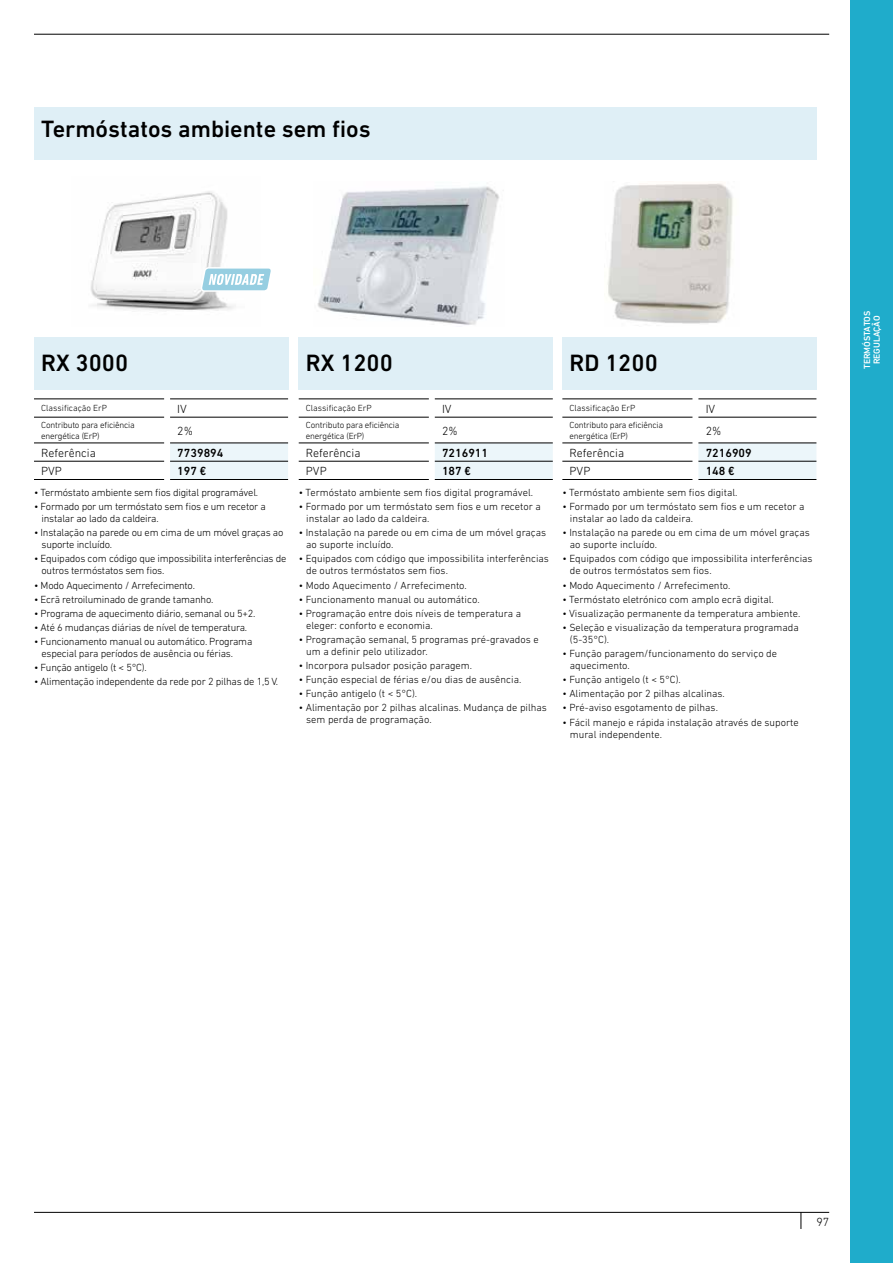
<style>
.page{position:relative;width:893px;height:1263px;background:#fff}
.page>*{position:absolute;margin:0;border:0;box-sizing:border-box;transform-origin:0 0}
.t1{font:500 24px "DIN Next LT Pro";color:#000}
.t2{font:300 12px "DIN Next LT Pro";color:#000}
.t3{font:500 12px "DIN Next LT Pro";color:#000}
.t4{font:300 10.5px/12px "DIN Next LT Pro";color:#000}
.t5{font:300 10.5px/12px "DIN Next LT Pro";letter-spacing:-.02em;color:#000}
.t6{font:300 9px/10.5px "DIN Next LT Pro";letter-spacing:-.02em;color:#000}
.t7{font:300 9px "DIN Next LT Pro";color:#000}
.t8{font:500 9px/9.8px "DIN Next LT Pro";color:#fff;text-align:center}
</style>
<div class="page">
<hr style="left:34px;top:1212px;width:795px;height:1px;background:#000">
<svg style="left:801px;top:1212px;width:1px;height:17px"></svg>
<hr style="left:34px;top:34px;width:795px;height:1px;background:#000">
<div style="left:850px;top:0;width:43px;height:1263px;background:#1faccb"></div>
<img style="left:91px;top:191px;width:143px;height:120px">
<div style="left:34px;top:108px;width:782px;height:52px;background:#dfeff6"></div>
<div style="left:170px;top:444px;width:118px;height:35px;background:#ecf6fa"></div>
<hr style="left:34px;top:399px;width:130px;height:1px;background:#000">
<hr style="left:170px;top:399px;width:118px;height:1px;background:#000">
<hr style="left:34px;top:417px;width:130px;height:1px;background:#000">
<hr style="left:170px;top:417px;width:118px;height:1px;background:#000">
<hr style="left:34px;top:443px;width:130px;height:1px;background:#000">
<hr style="left:170px;top:443px;width:118px;height:1px;background:#000">
<hr style="left:34px;top:461px;width:130px;height:1px;background:#000">
<hr style="left:170px;top:461px;width:118px;height:1px;background:#000">
<hr style="left:34px;top:479px;width:130px;height:1px;background:#000">
<hr style="left:170px;top:479px;width:118px;height:1px;background:#000">
<div style="left:435px;top:444px;width:118px;height:35px;background:#ecf6fa"></div>
<hr style="left:299px;top:399px;width:130px;height:1px;background:#000">
<hr style="left:435px;top:399px;width:118px;height:1px;background:#000">
<hr style="left:299px;top:417px;width:130px;height:1px;background:#000">
<hr style="left:435px;top:417px;width:118px;height:1px;background:#000">
<hr style="left:299px;top:443px;width:130px;height:1px;background:#000">
<hr style="left:435px;top:443px;width:118px;height:1px;background:#000">
<hr style="left:299px;top:461px;width:130px;height:1px;background:#000">
<hr style="left:435px;top:461px;width:118px;height:1px;background:#000">
<hr style="left:299px;top:479px;width:130px;height:1px;background:#000">
<hr style="left:435px;top:479px;width:118px;height:1px;background:#000">
<div style="left:698px;top:444px;width:118px;height:35px;background:#ecf6fa"></div>
<hr style="left:562px;top:399px;width:130px;height:1px;background:#000">
<hr style="left:698px;top:399px;width:118px;height:1px;background:#000">
<hr style="left:562px;top:417px;width:130px;height:1px;background:#000">
<hr style="left:698px;top:417px;width:118px;height:1px;background:#000">
<hr style="left:562px;top:443px;width:130px;height:1px;background:#000">
<hr style="left:698px;top:443px;width:118px;height:1px;background:#000">
<hr style="left:562px;top:461px;width:130px;height:1px;background:#000">
<hr style="left:698px;top:461px;width:118px;height:1px;background:#000">
<hr style="left:562px;top:479px;width:130px;height:1px;background:#000">
<hr style="left:698px;top:479px;width:118px;height:1px;background:#000">
<div style="left:34px;top:338px;width:254px;height:52px;background:#dfeff6"></div>
<div style="left:299px;top:338px;width:254px;height:52px;background:#dfeff6"></div>
<div style="left:562px;top:338px;width:254px;height:52px;background:#dfeff6"></div>
<img style="left:317px;top:186px;width:182px;height:139px">
<img style="left:607px;top:183px;width:126px;height:141px">
<svg style="left:201px;top:267px;width:70px;height:25px"></svg>
<h1 class="t1" style="left:41px;top:115px;width:331px">Termóstatos ambiente sem fios</h1>
<h1 class="t1" style="left:41px;top:349px;width:88px">RX 3000</h1>
<h1 class="t1" style="left:306px;top:349px;width:88px">RX 1200</h1>
<h1 class="t1" style="left:570px;top:349px;width:90px">RD 1200</h1>
<p class="t7" style="left:41px;top:403px;width:67px">Classificação ErP</p>
<p class="t2" style="left:177px;top:402px;width:11px">IV</p>
<p class="t6" style="left:41px;top:420px;width:95px">Contributo para eficiência energética (ErP)</p>
<p class="t2" style="left:177px;top:424px;width:17px">2%</p>
<p class="t2" style="left:41px;top:446px;width:56px">Referência</p>
<p class="t3" style="left:177px;top:445px;width:48px">7739894</p>
<p class="t2" style="left:41px;top:464px;width:22px">PVP</p>
<p class="t3" style="left:177px;top:464px;width:31px">197 €</p>
<p class="t5" style="left:34px;top:486px;width:226px">• Termóstato ambiente sem fios digital programável.</p>
<p class="t5" style="left:42px;top:500px;width:226px;text-indent:-7px">• Formado por um termóstato sem fios e um recetor a instalar ao lado da caldeira.</p>
<p class="t5" style="left:42px;top:527px;width:243px;text-indent:-7px">• Instalação na parede ou em cima de um móvel graças ao suporte incluído.</p>
<p class="t5" style="left:42px;top:553px;width:246px;text-indent:-7px">• Equipados com código que impossibilita interferências de outros termóstatos sem fios.</p>
<p class="t5" style="left:34px;top:579px;width:163px">• Modo Aquecimento / Arrefecimento.</p>
<p class="t5" style="left:34px;top:593px;width:181px">• Ecrã retroiluminado de grande tamanho.</p>
<p class="t5" style="left:34px;top:607px;width:223px">• Programa de aquecimento diário, semanal ou 5+2.</p>
<p class="t5" style="left:34px;top:621px;width:215px">• Até 6 mudanças diárias de nível de temperatura.</p>
<p class="t5" style="left:42px;top:635px;width:212px;text-indent:-7px">• Funcionamento manual ou automático. Programa especial para períodos de ausência ou férias.</p>
<p class="t5" style="left:34px;top:661px;width:114px">• Função antigelo (t &lt; 5°C).</p>
<p class="t5" style="left:34px;top:676px;width:246px">• Alimentação independente da rede por 2 pilhas de 1,5 V.</p>
<p class="t7" style="left:306px;top:403px;width:67px">Classificação ErP</p>
<p class="t2" style="left:442px;top:402px;width:11px">IV</p>
<p class="t6" style="left:306px;top:420px;width:95px">Contributo para eficiência energética (ErP)</p>
<p class="t2" style="left:442px;top:424px;width:17px">2%</p>
<p class="t2" style="left:306px;top:446px;width:56px">Referência</p>
<p class="t3" style="left:442px;top:445px;width:48px">7216911</p>
<p class="t2" style="left:306px;top:464px;width:22px">PVP</p>
<p class="t3" style="left:442px;top:464px;width:31px">187 €</p>
<p class="t4" style="left:299px;top:486px;width:236px">• Termóstato ambiente sem fios digital programável.</p>
<p class="t4" style="left:306px;top:500px;width:236px;text-indent:-7px">• Formado por um termóstato sem fios e um recetor a instalar ao lado da caldeira.</p>
<p class="t4" style="left:306px;top:527px;width:241px;text-indent:-7px">• Instalação na parede ou em cima de um móvel graças ao suporte incluído.</p>
<p class="t4" style="left:306px;top:553px;width:244px;text-indent:-7px">• Equipados com código que impossibilita interferências de outros termóstatos sem fios.</p>
<p class="t4" style="left:299px;top:579px;width:170px">• Modo Aquecimento / Arrefecimento.</p>
<p class="t4" style="left:299px;top:593px;width:182px">• Funcionamento manual ou automático.</p>
<p class="t4" style="left:306px;top:607px;width:216px;text-indent:-7px">• Programação entre dois níveis de temperatura a eleger: conforto e economia.</p>
<p class="t4" style="left:306px;top:633px;width:234px;text-indent:-7px">• Programação semanal, 5 programas pré-gravados e um a definir pelo utilizador.</p>
<p class="t4" style="left:299px;top:659px;width:175px">• Incorpora pulsador posição paragem.</p>
<p class="t4" style="left:299px;top:673px;width:224px">• Função especial de férias e/ou dias de ausência.</p>
<p class="t4" style="left:299px;top:688px;width:120px">• Função antigelo (t &lt; 5°C).</p>
<p class="t4" style="left:306px;top:702px;width:242px;text-indent:-7px">• Alimentação por 2 pilhas alcalinas. Mudança de pilhas sem perda de programação.</p>
<p class="t7" style="left:570px;top:403px;width:67px">Classificação ErP</p>
<p class="t2" style="left:706px;top:402px;width:11px">IV</p>
<p class="t6" style="left:570px;top:420px;width:95px">Contributo para eficiência energética (ErP)</p>
<p class="t2" style="left:706px;top:424px;width:17px">2%</p>
<p class="t2" style="left:570px;top:446px;width:56px">Referência</p>
<p class="t3" style="left:706px;top:445px;width:48px">7216909</p>
<p class="t2" style="left:570px;top:464px;width:22px">PVP</p>
<p class="t3" style="left:706px;top:464px;width:31px">148 €</p>
<p class="t4" style="left:562px;top:486px;width:177px">• Termóstato ambiente sem fios digital.</p>
<p class="t4" style="left:570px;top:500px;width:236px;text-indent:-7px">• Formado por um termóstato sem fios e um recetor a instalar ao lado da caldeira.</p>
<p class="t4" style="left:570px;top:527px;width:241px;text-indent:-7px">• Instalação na parede ou em cima de um móvel graças ao suporte incluído.</p>
<p class="t4" style="left:570px;top:553px;width:244px;text-indent:-7px">• Equipados com código que impossibilita interferências de outros termóstatos sem fios.</p>
<p class="t4" style="left:562px;top:579px;width:170px">• Modo Aquecimento / Arrefecimento.</p>
<p class="t4" style="left:562px;top:593px;width:213px">• Termóstato eletrónico com amplo ecrã digital.</p>
<p class="t4" style="left:562px;top:607px;width:239px">• Visualização permanente da temperatura ambiente.</p>
<p class="t4" style="left:570px;top:621px;width:231px;text-indent:-7px">• Seleção e visualização da temperatura programada (5-35°C).</p>
<p class="t4" style="left:570px;top:647px;width:209px;text-indent:-7px">• Função paragem/funcionamento do serviço de aquecimento.</p>
<p class="t4" style="left:562px;top:673px;width:120px">• Função antigelo (t &lt; 5°C).</p>
<p class="t4" style="left:562px;top:687px;width:164px">• Alimentação por 2 pilhas alcalinas.</p>
<p class="t4" style="left:562px;top:702px;width:157px">• Pré-aviso esgotamento de pilhas.</p>
<p class="t4" style="left:570px;top:716px;width:230px;text-indent:-7px">• Fácil manejo e rápida instalação através de suporte mural independente.</p>
<p class="t8" style="left:862px;top:369px;width:60px;rotate:-90deg">TERMÓSTATOS<br>REGULAÇÃO</p>
<p class="t2" style="left:816px;top:1215px;width:14px">97</p>
</div>
